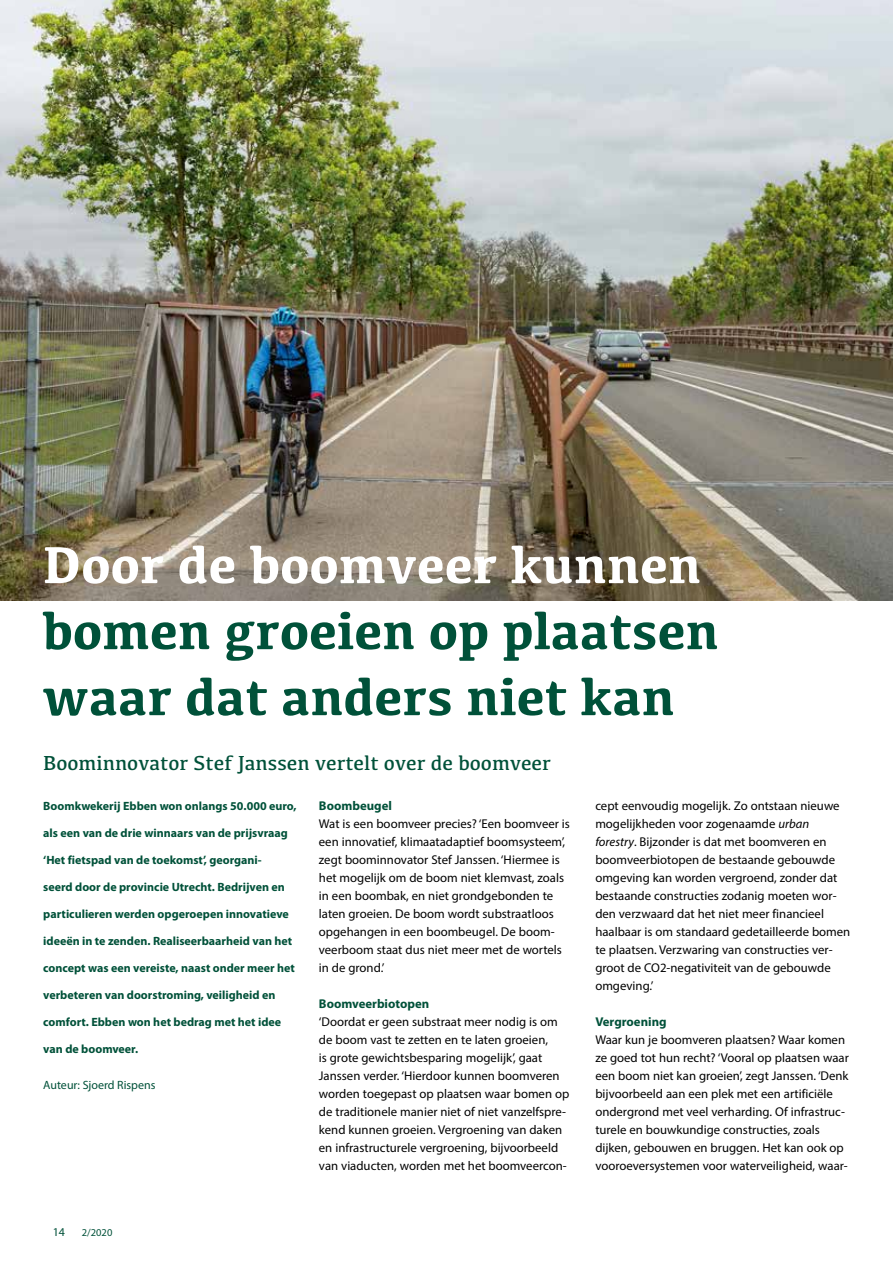
<style>
.page{position:relative;width:893px;height:1263px;background:#fff}
.page>*{position:absolute;margin:0;border:0;box-sizing:border-box;transform-origin:0 0}
.t1{font:700 54px/66px "Kefa";color:#005139}
.t2{font:700 54px "Kefa";color:#fff}
.t3{font:21px "Kefa";color:#005139}
.t4{font:12.75px/18px "Myriad Pro";color:#000}
.t5{font:700 12.75px "Myriad Pro";color:#005139}
.t6{font:700 12px "Myriad Pro";color:#005139}
.t7{font:12px "Myriad Pro";color:#005139}
.t8{font:10.5px "Myriad Pro";color:#005139}
.s1{font-style:italic}
</style>
<div class="page">
<img style="left:0;top:0;width:893px;height:601px">
<h1 class="t2" style="left:43px;top:529px;width:660px">Door de boomveer kunnen</h1>
<h1 class="t1" style="left:43px;top:595px;width:678px">bomen groeien op plaatsen waar dat anders niet kan</h1>
<h2 class="t3" style="left:43px;top:750px;width:509px">Boominnovator Stef Janssen vertelt over de boomveer</h2>
<p class="t6" style="left:43px;top:798px;width:255px">Boomkwekerij Ebben won onlangs 50.000 euro,</p>
<p class="t6" style="left:43px;top:825px;width:246px">als een van de drie winnaars van de prijsvraag</p>
<p class="t6" style="left:43px;top:852px;width:220px">‘Het fietspad van de toekomst’, georgani-</p>
<p class="t6" style="left:43px;top:879px;width:243px">seerd door de provincie Utrecht. Bedrijven en</p>
<p class="t6" style="left:43px;top:906px;width:247px">particulieren werden opgeroepen innovatieve</p>
<p class="t6" style="left:43px;top:933px;width:250px">ideeën in te zenden. Realiseerbaarheid van het</p>
<p class="t6" style="left:43px;top:960px;width:253px">concept was een vereiste, naast onder meer het</p>
<p class="t6" style="left:43px;top:987px;width:234px">verbeteren van doorstroming, veiligheid en</p>
<p class="t6" style="left:43px;top:1014px;width:239px">comfort. Ebben won het bedrag met het idee</p>
<p class="t6" style="left:43px;top:1041px;width:96px">van de boomveer.</p>
<p class="t7" style="left:43px;top:1078px;width:114px">Auteur: Sjoerd Rispens</p>
<p class="t5" style="left:319px;top:797px;width:75px">Boombeugel</p>
<p class="t4" style="left:319px;top:815px;width:252px">Wat is een boomveer precies? ‘Een boomveer is een innovatief, klimaatadaptief boomsysteem’, zegt boominnovator Stef Janssen. ‘Hiermee is het mogelijk om de boom niet klemvast, zoals in een boombak, en niet grondgebonden te laten groeien. De boom wordt substraatloos opgehangen in een boombeugel. De boom&shy;veerboom staat dus niet meer met de wortels in de grond.’</p>
<p class="t5" style="left:319px;top:995px;width:112px">Boomveerbiotopen</p>
<p class="t4" style="left:319px;top:1013px;width:252px">‘Doordat er geen substraat meer nodig is om de boom vast te zetten en te laten groeien,<br>is grote gewichtsbesparing mogelijk’, gaat Janssen verder. ‘Hierdoor kunnen boomveren worden toegepast op plaatsen waar bomen op de traditionele manier niet of niet vanzelfspre&shy;kend kunnen groeien. Vergroening van daken en infrastructurele vergroening, bijvoorbeeld van viaducten, worden met het boomveercon-</p>
<p class="t7" style="left:53px;top:1224px;width:14px">14</p>
<p class="t8" style="left:82px;top:1226px;width:32px">2/2020</p>
<p class="t4" style="left:595px;top:797px;width:257px">cept eenvoudig mogelijk. Zo ontstaan nieuwe mogelijkheden voor zogenaamde <span class="s1">urban forestry</span>. Bijzonder is dat met boomveren en boomveerbiotopen de bestaande gebouwde omgeving kan worden vergroend, zonder dat bestaande constructies zodanig moeten wor&shy;den verzwaard dat het niet meer financieel haalbaar is om standaard gedetailleerde bomen te plaatsen. Verzwaring van constructies ver&shy;groot de CO2-negativiteit van de gebouwde omgeving.’</p>
<p class="t5" style="left:595px;top:1013px;width:73px">Vergroening</p>
<p class="t4" style="left:595px;top:1031px;width:255px">Waar kun je boomveren plaatsen? Waar komen ze goed tot hun recht? ‘Vooral op plaatsen waar een boom niet kan groeien’, zegt Janssen. ‘Denk bijvoorbeeld aan een plek met een artificiële ondergrond met veel verharding. Of infrastruc&shy;turele en bouwkundige constructies, zoals dijken, gebouwen en bruggen. Het kan ook op vooroeversystemen voor waterveiligheid, waar-</p>
</div>
